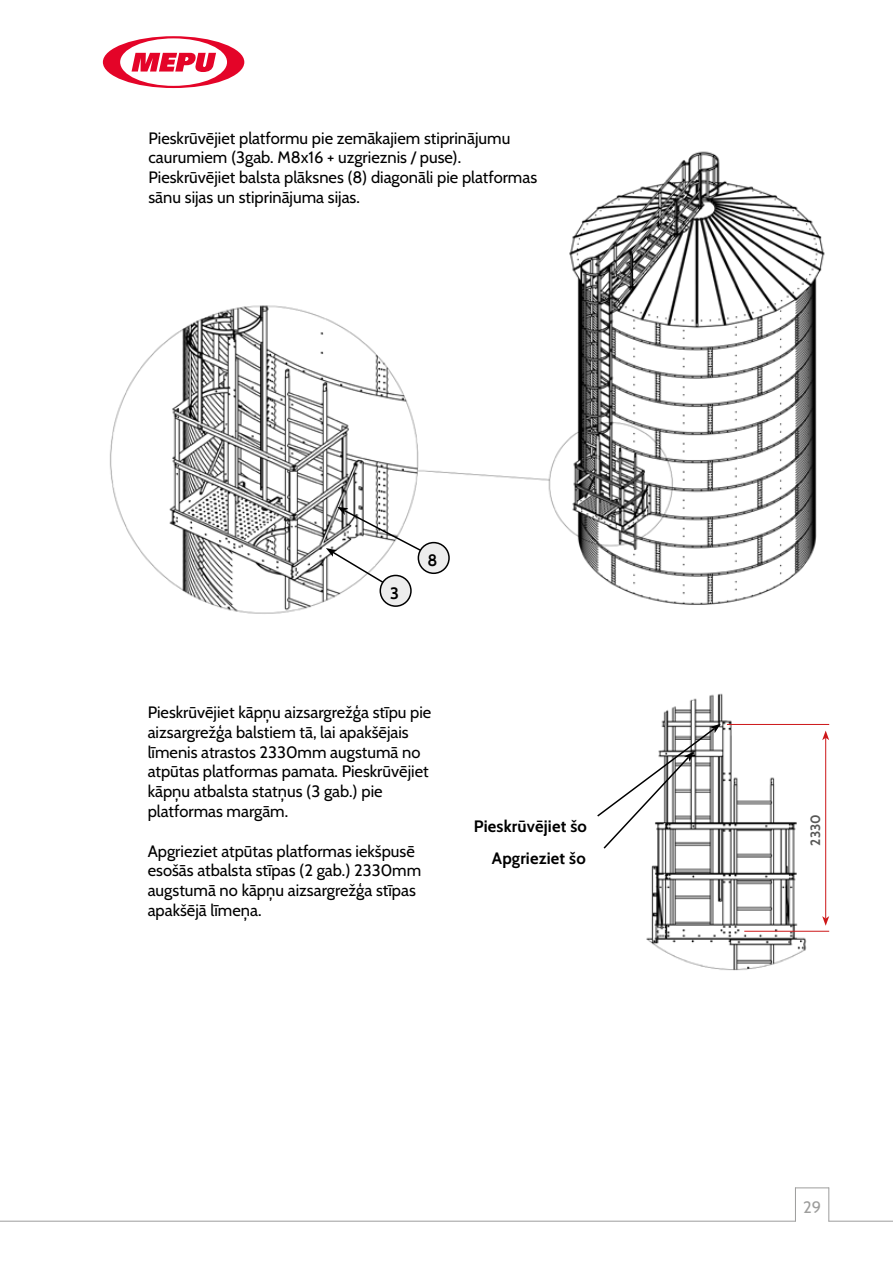
<style>
.page{position:relative;width:893px;height:1263px;background:#fff}
.page>*{position:absolute;margin:0;border:0;box-sizing:border-box;transform-origin:0 0}
.t1{font:16.5px/19.8px "Cabin";color:#000}
.t2{font:700 16.5px/32.5px "Cabin";letter-spacing:.01em;color:#000;text-align:right}
.t3{font:16.5px "Cabin";color:#9d9d9c}
.t4{font:700 13.5px "Cabin";color:#575756}
</style>
<div class="page">
<svg style="left:103px;top:36px;width:141px;height:52px"></svg>
<hr style="left:0;top:1221px;width:796px;height:1px;background:#9d9d9c">
<hr style="left:795px;top:1187px;width:1px;height:34px;background:#9d9d9c">
<hr style="left:828px;top:1187px;width:1px;height:34px;background:#9d9d9c">
<hr style="left:795px;top:1187px;width:34px;height:1px;background:#9d9d9c">
<hr style="left:828px;top:1221px;width:65px;height:1px;background:#9d9d9c">
<img style="left:109px;top:151px;width:716px;height:463px">
<img style="left:646px;top:693px;width:182px;height:278px">
<hr style="left:825px;top:738px;width:1px;height:180px;background:#cd1719">
<svg style="left:822px;top:916px;width:7px;height:10px"></svg>
<svg style="left:822px;top:730px;width:7px;height:10px"></svg>
<hr style="left:727px;top:724px;width:102px;height:1px;background:#cd1719">
<hr style="left:744px;top:931px;width:85px;height:1px;background:#cd1719">
<svg style="left:597px;top:724px;width:124px;height:126px"></svg>
<div style="left:418px;top:543px;width:31px;height:30px;background:#ededed;border-radius:50%"></div>
<div style="left:418px;top:542px;width:32px;height:32px;border:2px solid #000;border-radius:50%"></div>
<svg style="left:326px;top:507px;width:99px;height:84px"></svg>
<div style="left:380px;top:575px;width:31px;height:31px;background:#ededed;border-radius:50%"></div>
<div style="left:380px;top:575px;width:32px;height:32px;border:2px solid #000;border-radius:50%"></div>
<p class="t1" style="left:148px;top:127px;width:390px">Pieskrūvējiet platformu pie zemākajiem stiprinājumu caurumiem (3gab. M8x16 + uzgrieznis / puse).<br>Pieskrūvējiet balsta plāksnes (8) diagonāli pie platformas sānu sijas un stiprinājuma sijas.</p>
<p class="t2" style="left:390px;top:576px;width:10px">3</p>
<p class="t2" style="left:428px;top:543px;width:11px">8</p>
<p class="t1" style="left:148px;top:701px;width:285px">Pieskrūvējiet kāpņu aizsargrežģa stīpu pie aizsargrežģa balstiem tā, lai apakšējais līmenis atrastos 2330mm augstumā no atpūtas platformas pamata. Pieskrūvējiet kāpņu atbalsta statņus (3 gab.) pie platformas margām.</p>
<p class="t1" style="left:148px;top:840px;width:275px">Apgrieziet atpūtas platformas iekšpusē esošās atbalsta stīpas (2 gab.) 2330mm augstumā no kāpņu aizsargrežģa stīpas apakšējā līmeņa.</p>
<p class="t2" style="left:474px;top:808px;width:115px">Pieskrūvējiet šo<br>Apgrieziet šo</p>
<p class="t4" style="left:805px;top:846px;width:33px;rotate:-90deg">2330</p>
<p class="t3" style="left:803px;top:1194px;width:20px">29</p>
</div>
